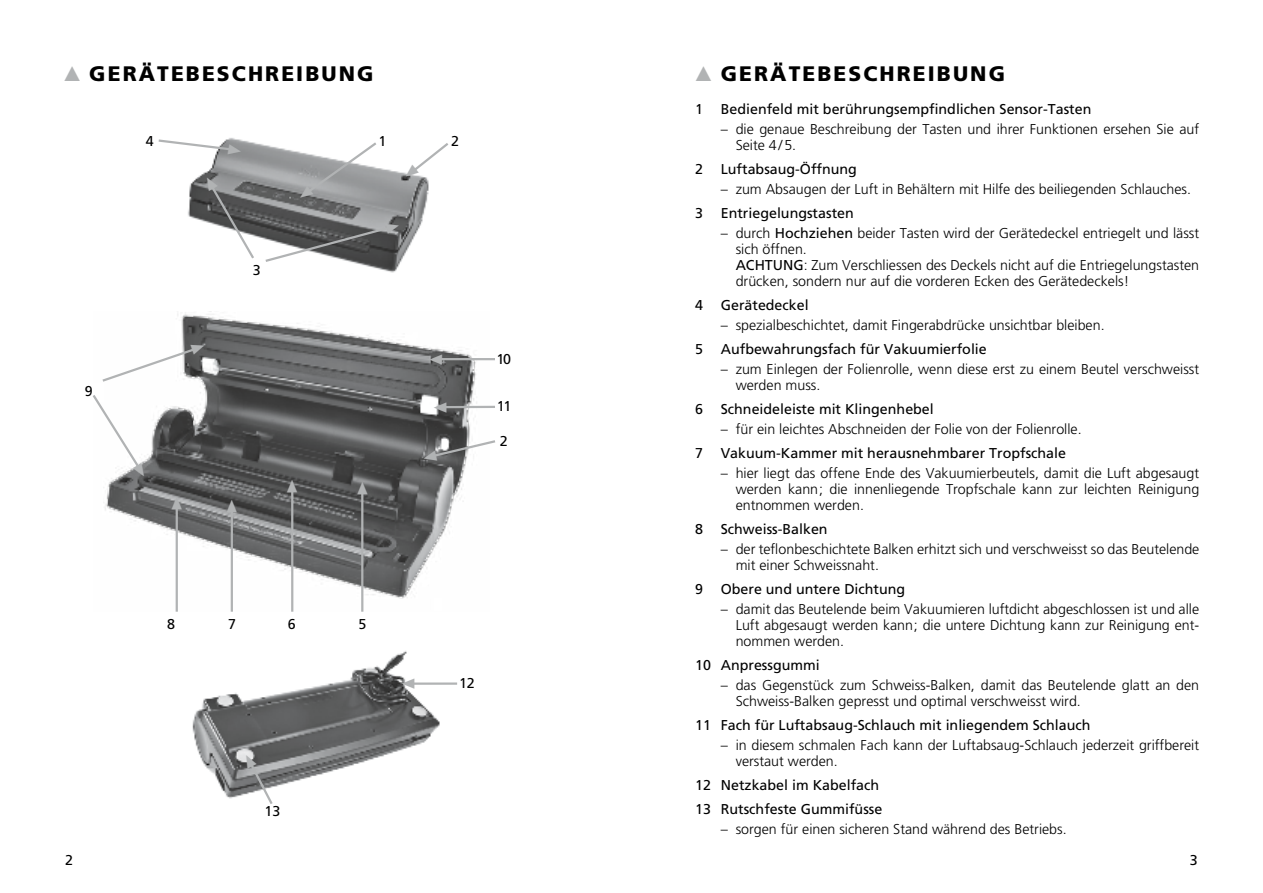
<style>
.page{position:relative;width:1263px;height:893px;background:#fff}
.page>*{position:absolute;margin:0;border:0;box-sizing:border-box;transform-origin:0 0}
.t1{font:900 21px "Frutiger";letter-spacing:.1em;color:#000}
.t2{font:300 14.25px/15.8px "Frutiger";color:#000}
.t3{font:14.25px/24.3px "Frutiger";color:#000}
.s1{color:#b1b3b4}
.s2{font-weight:400}
</style>
<div class="page">
<img style="left:105px;top:311px;width:384px;height:300px">
<img style="left:188px;top:140px;width:241px;height:133px">
<img style="left:192px;top:651px;width:248px;height:148px">
<hr style="left:361px;top:492px;width:2px;height:120px;background:#b1b3b4">
<hr style="left:291px;top:491px;width:2px;height:121px;background:#b1b3b4">
<hr style="left:231px;top:512px;width:2px;height:100px;background:#b1b3b4">
<hr style="left:176px;top:508px;width:2px;height:104px;background:#b1b3b4">
<div style="left:377px;top:133px;width:14px;height:18px;background:#fff"></div>
<hr style="left:440px;top:358px;width:55px;height:2px;background:#b1b3b4">
<div style="left:251px;top:262px;width:14px;height:18px;background:#fff"></div>
<hr style="left:445px;top:406px;width:50px;height:2px;background:#b1b3b4">
<hr style="left:413px;top:682px;width:44px;height:3px;background:#b1b3b4">
<svg style="left:297px;top:140px;width:82px;height:62px"></svg>
<svg style="left:287px;top:480px;width:10px;height:12px"></svg>
<svg style="left:357px;top:482px;width:11px;height:13px"></svg>
<svg style="left:172px;top:497px;width:10px;height:13px"></svg>
<svg style="left:227px;top:500px;width:10px;height:13px"></svg>
<svg style="left:203px;top:175px;width:53px;height:86px"></svg>
<svg style="left:403px;top:141px;width:46px;height:40px"></svg>
<svg style="left:263px;top:220px;width:137px;height:44px"></svg>
<svg style="left:430px;top:354px;width:13px;height:10px"></svg>
<svg style="left:423px;top:439px;width:72px;height:24px"></svg>
<svg style="left:102px;top:341px;width:104px;height:42px"></svg>
<svg style="left:158px;top:138px;width:84px;height:18px"></svg>
<svg style="left:92px;top:392px;width:56px;height:87px"></svg>
<svg style="left:434px;top:402px;width:13px;height:11px"></svg>
<svg style="left:402px;top:678px;width:13px;height:11px"></svg>
<svg style="left:242px;top:752px;width:36px;height:52px"></svg>
<h1 class="t1" style="left:64px;top:63px;width:311px"><span class="s1">▲</span> GERÄTEBESCHREIBUNG</h1>
<p class="t3" style="left:146px;top:129px;width:9px">4</p>
<p class="t3" style="left:379px;top:129px;width:9px">1</p>
<p class="t3" style="left:85px;top:379px;width:9px">9</p>
<p class="t3" style="left:253px;top:258px;width:9px">3</p>
<p class="t3" style="left:451px;top:129px;width:9px">2</p>
<p class="t3" style="left:496px;top:347px;width:16px">10</p>
<p class="t3" style="left:497px;top:394px;width:16px">11</p>
<p class="t3" style="left:500px;top:429px;width:9px">2</p>
<p class="t3" style="left:65px;top:848px;width:9px">2</p>
<p class="t3" style="left:167px;top:612px;width:9px">8</p>
<p class="t3" style="left:228px;top:612px;width:9px">7</p>
<p class="t3" style="left:288px;top:612px;width:9px">6</p>
<p class="t3" style="left:358px;top:612px;width:9px">5</p>
<p class="t3" style="left:264px;top:799px;width:17px">13</p>
<p class="t3" style="left:459px;top:671px;width:17px">12</p>
<h1 class="t1" style="left:695px;top:63px;width:311px"><span class="s1">▲</span> GERÄTEBESCHREIBUNG</h1>
<p class="t3" style="left:695px;top:97px;width:398px">1 Bedienfeld mit berührungsempfindlichen Sensor-Tasten</p>
<p class="t2" style="left:736px;top:121px;width:465px;text-indent:-15px">– die genaue Beschreibung der Tasten und ihrer Funktionen ersehen Sie auf<br>Seite 4 / 5.</p>
<p class="t3" style="left:695px;top:157px;width:163px">2 Luftabsaug-Öffnung</p>
<p class="t2" style="left:721px;top:182px;width:472px">– zum Absaugen der Luft in Behältern mit Hilfe des beiliegenden Schlauches.</p>
<p class="t3" style="left:695px;top:201px;width:160px">3 Entriegelungstasten</p>
<p class="t2" style="left:736px;top:226px;width:465px;text-indent:-15px">– durch <span class="s2">Hochziehen</span> beider Tasten wird der Gerätedeckel entriegelt und lässt sich öffnen.<br><span class="s2">ACHTUNG</span>: Zum Verschliessen des Deckels nicht auf die Entriegelungstasten drücken, sondern nur auf die vorderen Ecken des Gerätedeckels!</p>
<p class="t3" style="left:695px;top:293px;width:115px">4 Gerätedeckel</p>
<p class="t2" style="left:721px;top:317px;width:385px">– spezialbeschichtet, damit Fingerabdrücke unsichtbar bleiben.</p>
<p class="t3" style="left:695px;top:337px;width:293px">5 Aufbewahrungsfach für Vakuumierfolie</p>
<p class="t2" style="left:736px;top:362px;width:465px;text-indent:-15px">– zum Einlegen der Folienrolle, wenn diese erst zu einem Beutel verschweisst werden muss.</p>
<p class="t3" style="left:695px;top:397px;width:240px">6 Schneideleiste mit Klingenhebel</p>
<p class="t2" style="left:721px;top:422px;width:362px">– für ein leichtes Abschneiden der Folie von der Folienrolle.</p>
<p class="t3" style="left:695px;top:441px;width:372px">7 Vakuum-Kammer mit herausnehmbarer Tropfschale</p>
<p class="t2" style="left:736px;top:466px;width:465px;text-align:justify;text-indent:-15px">– hier liegt das offene Ende des Vakuumierbeutels, damit die Luft abgesaugt werden kann; die innenliegende Tropfschale kann zur leichten Reinigung entnommen werden.</p>
<p class="t3" style="left:695px;top:517px;width:134px">8 Schweiss-Balken</p>
<p class="t2" style="left:736px;top:542px;width:465px;text-indent:-15px">– der teflonbeschichtete Balken erhitzt sich und verschweisst so das Beutelende mit einer Schweissnaht.</p>
<p class="t3" style="left:695px;top:577px;width:211px">9 Obere und untere Dichtung</p>
<p class="t2" style="left:736px;top:602px;width:465px;text-align:justify;text-indent:-15px">– damit das Beutelende beim Vakuumieren luftdicht abgeschlossen ist und alle Luft abgesaugt werden kann; die untere Dichtung kann zur Reinigung ent&shy;nommen werden.</p>
<p class="t3" style="left:695px;top:653px;width:126px">10 Anpressgummi</p>
<p class="t2" style="left:736px;top:677px;width:465px;text-indent:-15px">– das Gegenstück zum Schweiss-Balken, damit das Beutelende glatt an den<br>Schweiss-Balken gepresst und optimal verschweisst wird.</p>
<p class="t3" style="left:695px;top:713px;width:397px">11 Fach für Luftabsaug-Schlauch mit inliegendem Schlauch</p>
<p class="t2" style="left:736px;top:737px;width:465px;text-indent:-15px">– in diesem schmalen Fach kann der Luftabsaug-Schlauch jederzeit griffbereit verstaut werden.</p>
<p class="t3" style="left:695px;top:773px;width:189px">12 Netzkabel im Kabelfach<br>13 Rutschfeste Gummifüsse</p>
<p class="t2" style="left:721px;top:822px;width:347px">– sorgen für einen sicheren Stand während des Betriebs.</p>
<p class="t3" style="left:1190px;top:848px;width:9px">3</p>
</div>
